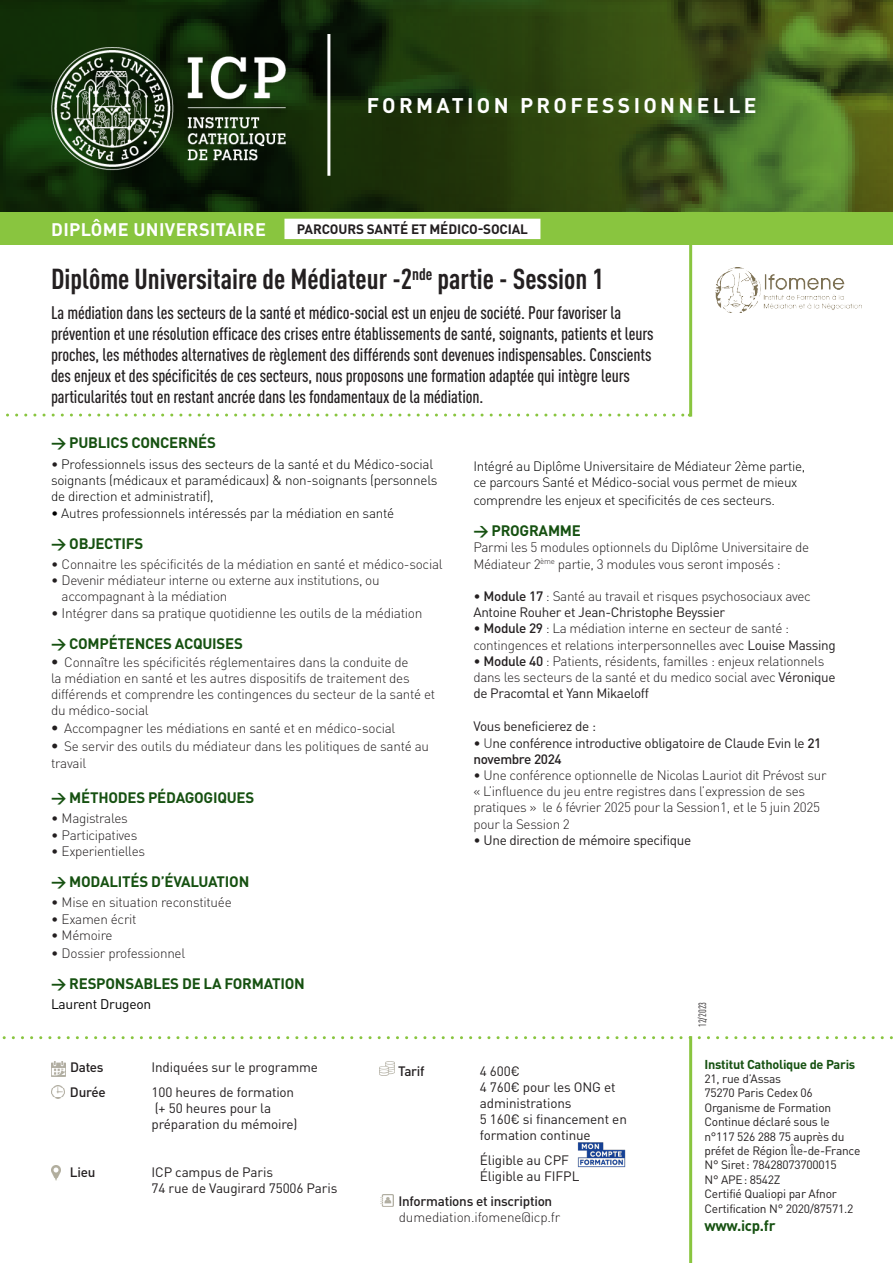
<style>
.page{position:relative;width:893px;height:1263px;background:#fff}
.page>*{position:absolute;margin:0;border:0;box-sizing:border-box;transform-origin:0 0}
.FC_titre_formation{font:700 condensed 28.5px "DINOT";color:#231f20}
.t1{font:700 21px "DINOT";letter-spacing:.16em;color:#fff}
.FC_titre_formation-2{font:500 condensed 18px/21px "DINOT";letter-spacing:-.005em;color:#231f20}
.t2{font:700 18px "DINOT";letter-spacing:.02em;color:#fff}
.FC_titre{font:700 15px "DINOT";letter-spacing:-.015em;color:#165111}
.txt_courant_FC{font:700 15px "DINOT";letter-spacing:-.02em;color:#165111}
.t3{font:300 13.8px "DINOT";letter-spacing:-.025em;color:#231f20}
.txt_courant_FC-2{font:13.8px "DINOT";letter-spacing:-.02em;color:#000}
.FC_titre-2{font:300 13.5px/16.2px "DINOT";letter-spacing:-.025em;color:#231f20}
.txt_courant_FC-3{font:300 13.5px/16.2px "DINOT";letter-spacing:-.025em;color:#000}
.Infos_pratiques{font:13.5px/16.2px "DINOT";letter-spacing:-.01em;color:#231f20}
.FC_titre-3{font:13.5px/16.2px "DINOT";letter-spacing:-.025em;color:#231f20}
.Infos_pratiques-2{font:300 13.5px/16.2px "DINOT";letter-spacing:-.01em;color:#231f20}
.Les_Plus{font:700 13.5px "DINOT";letter-spacing:-.01em;color:#231f20}
.Infos_pratiques-3{font:500 13.5px "DINOT";letter-spacing:-.02em;color:#231f20}
.txt_courant_FC-4{font:700 12.75px "DINOT";letter-spacing:-.02em;color:#165111}
.txt_courant_FC-5{font:12px/14.4px "DINOT";letter-spacing:-.02em;color:#231f20}
.t4{font:condensed 10.5px "DINOT";color:#231f20}
.s1{color:#231f20}
.s2{font-weight:700;font-size:15px}
.s3{font-weight:500}
.s4{font-weight:400}
.s5{font-weight:300}
</style>
<div class="page">
<img style="left:0;top:0;width:893px;height:213px">
<div style="left:0;top:213px;width:893px;height:32px;background:#89c53f"></div>
<hr style="left:689px;top:238px;width:3px;height:179px;background:#89c53f">
<svg style="left:6px;top:414px;width:684px;height:3px"></svg>
<svg style="left:2px;top:1036px;width:891px;height:3px"></svg>
<img style="left:51px;top:1061px;width:15px;height:14px">
<svg style="left:51px;top:1075px;width:15px;height:1px"></svg>
<img style="left:51px;top:1085px;width:14px;height:13px">
<img style="left:51px;top:1165px;width:10px;height:14px">
<hr style="left:327px;top:34px;width:3px;height:142px;background:#fff">
<img style="left:379px;top:1061px;width:15px;height:14px">
<svg style="left:381px;top:1194px;width:12px;height:13px"></svg>
<img style="left:577px;top:1142px;width:49px;height:26px">
<hr style="left:689px;top:1036px;width:3px;height:227px;background:#89c53f">
<img style="left:51px;top:48px;width:234px;height:125px">
<div style="left:285px;top:219px;width:255px;height:19px;background:#fff"></div>
<div style="left:284px;top:219px;width:256px;height:20px;border:2px solid #fff"></div>
<img style="left:715px;top:268px;width:147px;height:45px">
<p class="t1" style="left:367px;top:92px;width:391px">FORMATION PROFESSIONNELLE</p>
<p class="t2" style="left:51px;top:218px;width:216px">DIPLÔME UNIVERSITAIRE</p>
<p class="Les_Plus" style="left:297px;top:220px;width:232px">PARCOURS SANTÉ ET MÉDICO-SOCIAL</p>
<p class="FC_titre_formation" style="left:51px;top:262px;width:554px">Diplôme Universitaire de Médiateur -2<sup>nde</sup> partie - Session 1</p>
<p class="FC_titre_formation-2" style="left:51px;top:302px;width:604px">La médiation dans les secteurs de la santé et médico-social est un enjeu de société. Pour favoriser la prévention et une résolution efficace des crises entre établissements de santé, soignants, patients et leurs proches, les méthodes alternatives de règlement des différends sont devenues indispensables. Conscients des enjeux et des spécificités de ces secteurs, nous proposons une formation adaptée qui intègre leurs particularités tout en restant ancrée dans les fondamentaux de la médiation.</p>
<p class="FC_titre" style="left:51px;top:433px;width:166px">→ PUBLICS CONCERNÉS</p>
<p class="txt_courant_FC-3" style="left:51px;top:456px;width:388px"><span class="s1">•</span> Professionnels issus des secteurs de la santé et du Médico-social soignants (médicaux et paramédicaux) &amp; non-soignants (personnels de direction et administratif),</p>
<p class="txt_courant_FC-3" style="left:51px;top:505px;width:345px">• Autres professionnels intéressés par la médiation en santé</p>
<p class="FC_titre" style="left:51px;top:533px;width:94px">→ OBJECTIFS</p>
<p class="FC_titre-2" style="left:51px;top:556px;width:393px">• Connaitre les spécificités de la médiation en santé et médico-social</p>
<p class="FC_titre-2" style="left:62px;top:572px;width:319px;text-indent:-11px">• Devenir médiateur interne ou externe aux institutions, ou accompagnant à la médiation</p>
<p class="t3" style="left:51px;top:604px;width:373px">• Intégrer dans sa pratique quotidienne les outils de la médiation</p>
<p class="FC_titre" style="left:51px;top:633px;width:193px">→ COMPÉTENCES ACQUISES</p>
<p class="FC_titre-2" style="left:51px;top:654px;width:386px"><span class="s2">•</span> Connaître les spécificités réglementaires dans la conduite de<br>la médiation en santé et les autres dispositifs de traitement des différends et comprendre les contingences du secteur de la santé et du médico-social</p>
<p class="FC_titre-2" style="left:51px;top:720px;width:346px"><span class="s2">•</span> Accompagner les médiations en santé et en médico-social</p>
<p class="FC_titre-2" style="left:51px;top:738px;width:379px"><span class="s2">•</span> Se servir des outils du médiateur dans les politiques de santé au travail</p>
<p class="FC_titre" style="left:51px;top:788px;width:205px">→ MÉTHODES PÉDAGOGIQUES</p>
<p class="FC_titre-2" style="left:51px;top:810px;width:78px">• Magistrales</p>
<p class="FC_titre-2" style="left:51px;top:826px;width:88px">• Participatives</p>
<p class="FC_titre-2" style="left:51px;top:843px;width:96px">• Experientielles</p>
<p class="FC_titre" style="left:51px;top:872px;width:200px">→ MODALITÉS D’ÉVALUATION</p>
<p class="FC_titre-2" style="left:51px;top:894px;width:182px">• Mise en situation reconstituée</p>
<p class="FC_titre-2" style="left:51px;top:910px;width:87px">• Examen écrit</p>
<p class="FC_titre-2" style="left:51px;top:927px;width:63px">• Mémoire</p>
<p class="FC_titre-2" style="left:51px;top:945px;width:136px">• Dossier professionnel</p>
<p class="FC_titre" style="left:51px;top:973px;width:255px">→ RESPONSABLES DE LA FORMATION</p>
<p class="txt_courant_FC-2" style="left:51px;top:996px;width:102px">Laurent Drugeon</p>
<p class="txt_courant_FC-3" style="left:473px;top:458px;width:333px">Intégré au Diplôme Universitaire de Médiateur 2ème partie, ce parcours Santé et Médico-social vous permet de mieux</p>
<p class="txt_courant_FC-3" style="left:473px;top:492px;width:303px">comprendre les enjeux et specificités de ces secteurs.</p>
<p class="FC_titre" style="left:473px;top:521px;width:109px">→ PROGRAMME</p>
<p class="FC_titre-2" style="left:473px;top:539px;width:337px">Parmi les 5 modules optionnels du Diplôme Universitaire de<br>Médiateur 2<sup>ème</sup> partie, 3 modules vous seront imposés :</p>
<p class="FC_titre-2" style="left:473px;top:588px;width:339px">• <span class="s3">Module 17</span> : Santé au travail et risques psychosociaux avec<br><span class="s4">Antoine Rouher et Jean-Christophe Beyssier</span></p>
<p class="FC_titre-2" style="left:473px;top:620px;width:364px">• <span class="s3">Module 29</span> : La médiation interne en secteur de santé : contingences et relations interpersonnelles avec <span class="s4">Louise Massing</span></p>
<p class="FC_titre-2" style="left:473px;top:653px;width:364px">• <span class="s3">Module 40</span> : Patients, résidents, familles : enjeux relationnels dans les secteurs de la santé et du medico social avec <span class="s4">Véronique de Pracomtal et Yann Mikaeloff</span></p>
<p class="FC_titre-3" style="left:473px;top:718px;width:124px">Vous beneficierez de :</p>
<p class="FC_titre-3" style="left:473px;top:734px;width:349px"><span class="s5">• U</span>ne conférence introductive obligatoire de Claude Evin le <span class="s3">21 novembre 2024</span></p>
<p class="FC_titre-2" style="left:473px;top:767px;width:355px">• Une conférence optionnelle de Nicolas Lauriot dit Prévost sur « L’influence du jeu entre registres dans l’expression de ses pratiques » le 6 février 2025 pour la Session1, et le 5 juin 2025 pour la Session 2</p>
<p class="FC_titre-3" style="left:473px;top:832px;width:219px"><span class="s5">•</span> Une direction de mémoire specifique</p>
<p class="t4" style="left:696px;top:1027px;width:27px;rotate:-90deg">12/2023</p>
<p class="Infos_pratiques-3" style="left:70px;top:1058px;width:35px">Dates</p>
<p class="Infos_pratiques" style="left:152px;top:1059px;width:168px">Indiquées sur le programme</p>
<p class="Infos_pratiques-3" style="left:70px;top:1083px;width:37px">Durée</p>
<p class="Infos_pratiques" style="left:152px;top:1083px;width:148px">100 heures de formation (+ 50 heures pour la préparation du mémoire)</p>
<p class="Infos_pratiques-3" style="left:70px;top:1163px;width:27px">Lieu</p>
<p class="Infos_pratiques" style="left:152px;top:1163px;width:187px">ICP campus de Paris<br>74 rue de Vaugirard 75006 Paris</p>
<p class="Infos_pratiques-3" style="left:398px;top:1062px;width:28px">Tarif</p>
<p class="Infos_pratiques" style="left:480px;top:1062px;width:149px">4 600€<br>4 760€ pour les ONG et administrations<br>5 160€ si financement en formation continue</p>
<p class="Infos_pratiques" style="left:480px;top:1152px;width:101px">Éligible au CPF<br>Éligible au FIFPL</p>
<p class="Infos_pratiques-2" style="left:398px;top:1193px;width:163px"><span class="s3">Informations et inscription </span>dumediation.ifomene@icp.fr</p>
<p class="txt_courant_FC-4" style="left:704px;top:1056px;width:152px">Institut Catholique de Paris</p>
<p class="txt_courant_FC-5" style="left:704px;top:1071px;width:110px">21, rue d’Assas<br>75270 Paris Cedex 06</p>
<p class="txt_courant_FC-5" style="left:704px;top:1100px;width:157px">Organisme de Formation<br>Continue déclaré sous le n°117 526 288 75 auprès du préfet de Région Île-de-France</p>
<p class="txt_courant_FC-5" style="left:704px;top:1158px;width:134px">N° Siret: 78428073700015</p>
<p class="txt_courant_FC-5" style="left:704px;top:1172px;width:78px">N° APE: 8542Z</p>
<p class="txt_courant_FC-5" style="left:704px;top:1186px;width:150px">Certifié Qualiopi par Afnor<br>Certification N° 2020/87571.2</p>
<p class="txt_courant_FC" style="left:704px;top:1215px;width:73px">www.icp.fr</p>
</div>
